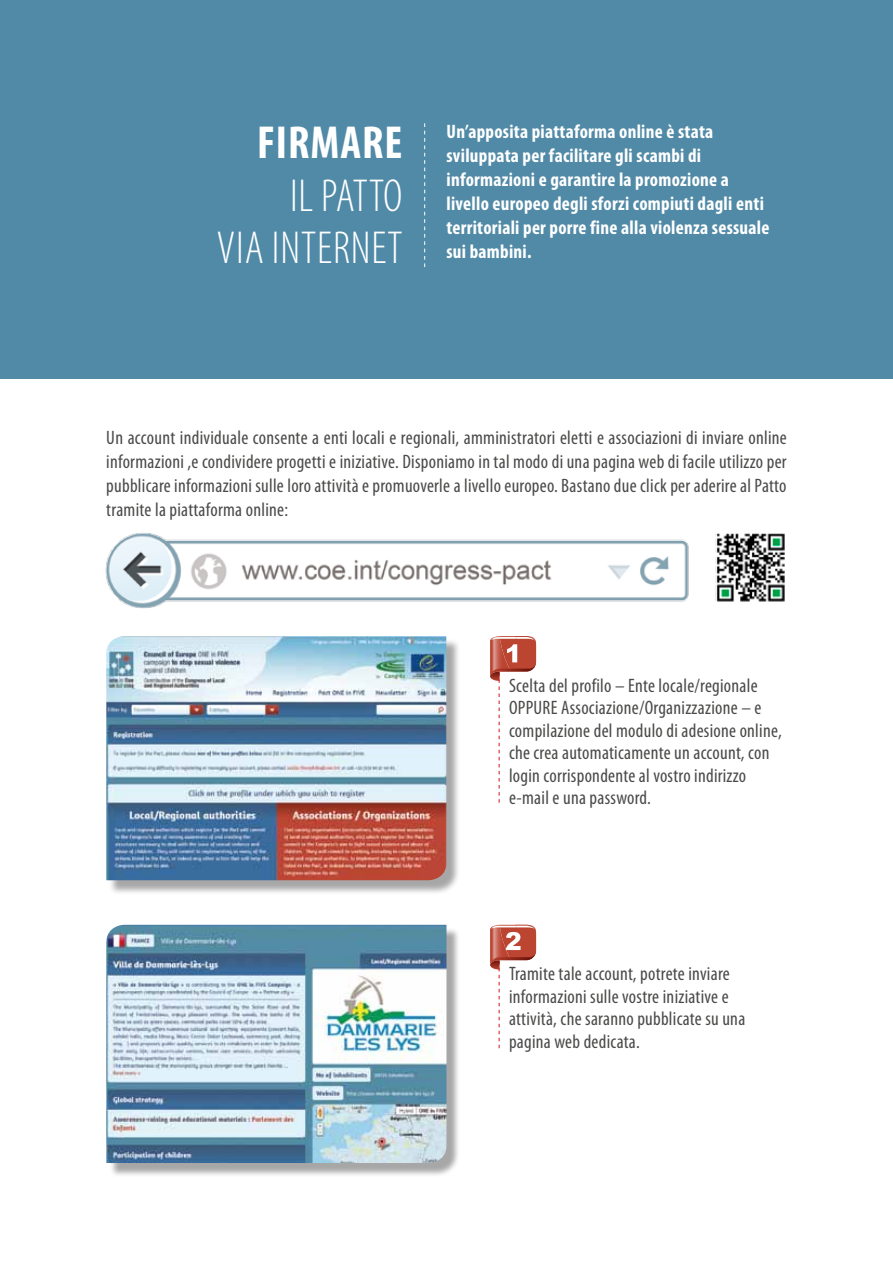
<style>
.page{position:relative;width:893px;height:1263px;background:#fff}
.page>*{position:absolute;margin:0;border:0;box-sizing:border-box;transform-origin:0 0}
.t1{font:300 condensed 46.5px/52.5px "Myriad Pro";letter-spacing:.02em;color:#fff;text-align:right}
.t2{font:700 condensed 46.5px "Myriad Pro";color:#fff}
.t3{font:condensed 19.5px/22.5px "Myriad Pro";letter-spacing:.015em;color:#4a4a49}
.t4{font:700 condensed 19.5px/24px "Myriad Pro";letter-spacing:.015em;color:#fff}
</style>
<div class="page">
<div style="left:109px;top:927px;width:352px;height:250px;background:#000;opacity:.35"></div>
<img style="left:106px;top:925px;width:340px;height:238px">
<div style="left:0;top:0;width:893px;height:378px;background:#518aa7"></div>
<div style="left:108px;top:638px;width:353px;height:257px;background:#000;opacity:.35"></div>
<img style="left:106px;top:636px;width:340px;height:244px">
<svg style="left:424px;top:123px;width:1px;height:144px"></svg>
<img style="left:716px;top:533px;width:69px;height:69px">
<svg style="left:490px;top:636px;width:46px;height:167px"></svg>
<svg style="left:490px;top:925px;width:46px;height:123px"></svg>
<img style="left:105px;top:533px;width:584px;height:76px">
<h1 class="t2" style="left:257px;top:114px;width:125px">Firmare</h1>
<h1 class="t1" style="left:217px;top:169px;width:187px">IL PATTO<br>VIA INTERNET</h1>
<p class="t4" style="left:446px;top:119px;width:324px">Un’apposita piattaforma online è stata sviluppata per facilitare gli scambi di informazioni e garantire la promozione a livello europeo degli sforzi compiuti dagli enti territoriali per porre fine alla violenza sessuale sui bambini.</p>
<p class="t3" style="left:106px;top:425px;width:682px;line-height:24px;text-align:justify">Un account individuale consente a enti locali e regionali, amministratori eletti e associazioni di inviare online informazioni ,e condividere progetti e iniziative. Disponiamo in tal modo di una pagina web di facile utilizzo per pubblicare informazioni sulle loro attività e promuoverle a livello europeo. Bastano due click per aderire al Patto tramite la piattaforma online:</p>
<p class="t3" style="left:509px;top:674px;width:274px">Scelta del profilo – Ente locale/regionale OPPURE Associazione/Organizzazione – e compilazione del modulo di adesione online, che crea automaticamente un account, con login corrispondente al vostro indirizzo e-mail e una password.</p>
<p class="t3" style="left:509px;top:962px;width:238px">Tramite tale account, potrete inviare informazioni sulle vostre iniziative e attività, che saranno pubblicate su una pagina web dedicata.</p>
</div>
